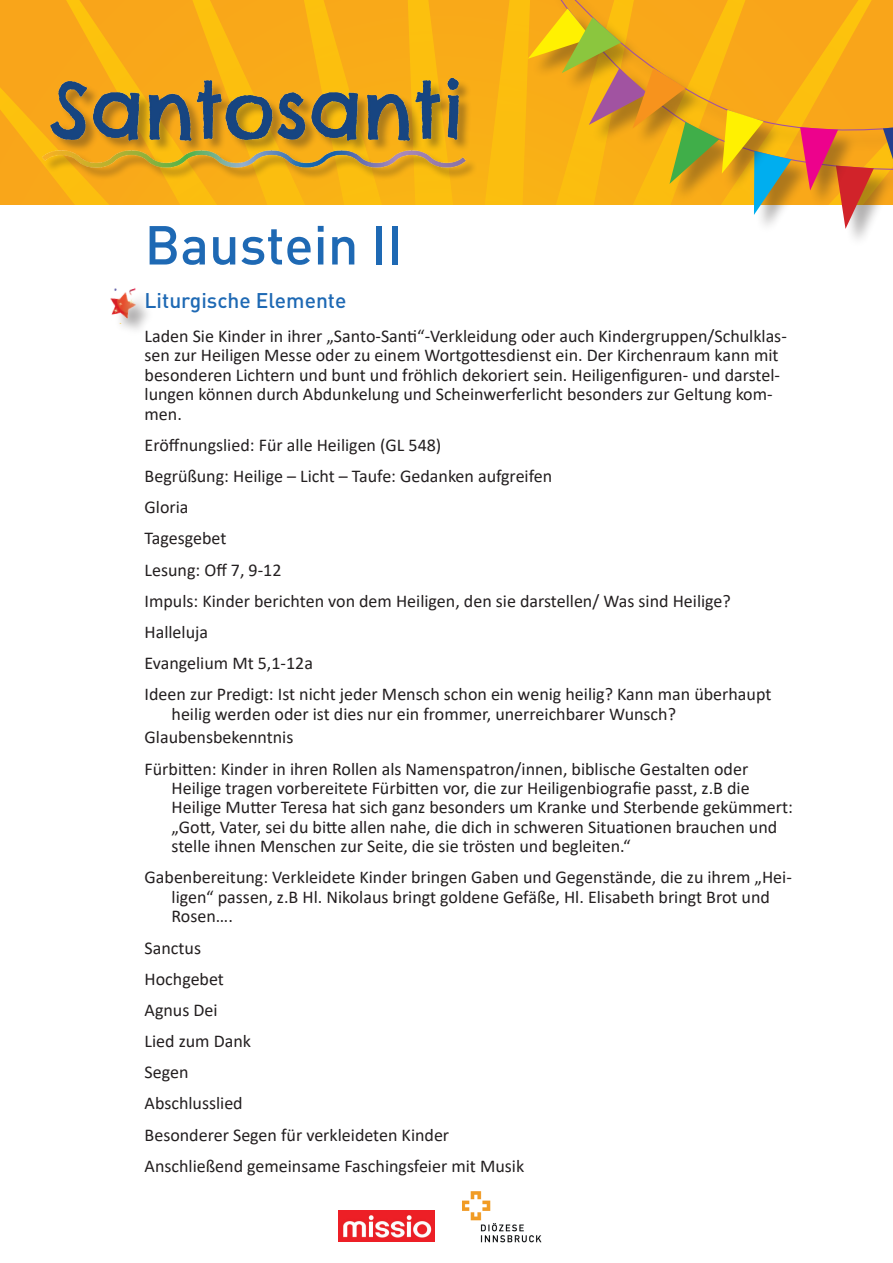
<style>
.page{position:relative;width:893px;height:1263px;background:#fff}
.page>*{position:absolute;margin:0;border:0;box-sizing:border-box;transform-origin:0 0}
.t1{font:500 54px "DIN Pro";color:#1e69b4}
.t2{font:500 21px "DIN Pro";color:#1e69b4}
.t3{font:18px/31.2px "Calibri";color:#231f20}
</style>
<div class="page">
<svg style="left:0;top:0;width:530px;height:205px;background:#f9af15"></svg>
<div style="left:44px;top:79px;width:434px;height:102px;background:#231f20;opacity:.35"></div>
<img style="left:29px;top:60px;width:462px;height:113px">
<div style="left:555px;top:0;width:338px;height:210px;background:#231f20;opacity:.35"></div>
<svg style="left:552px;top:0;width:341px;height:153px;background:#f9a918"></svg>
<svg style="left:883px;top:128px;width:10px;height:31px"></svg>
<svg style="left:800px;top:127px;width:74px;height:102px;background:#e3805c"></svg>
<svg style="left:528px;top:9px;width:263px;height:206px;background:#e4ae2a"></svg>
<img style="left:339px;top:1210px;width:95px;height:31px">
<img style="left:462px;top:1191px;width:80px;height:52px">
<div style="left:113px;top:290px;width:41px;height:52px;background:#231f20;opacity:.35"></div>
<img style="left:110px;top:288px;width:31px;height:37px">
<h1 class="t1" style="left:145px;top:203px;width:260px">Baustein II</h1>
<p class="t2" style="left:145px;top:285px;width:203px">Liturgische Elemente</p>
<p class="t3" style="left:145px;top:326px;width:644px;line-height:19.4px">Laden Sie Kinder in ihrer „Santo-Santi“-Verkleidung oder auch Kindergruppen/Schulklas&shy;sen zur Heiligen Messe oder zu einem Wortgottesdienst ein. Der Kirchenraum kann mit besonderen Lichtern und bunt und fröhlich dekoriert sein. Heiligenfiguren- und darstel&shy;lungen können durch Abdunkelung und Scheinwerferlicht besonders zur Geltung kom&shy;men.</p>
<p class="t3" style="left:145px;top:429px;width:628px">Eröffnungslied: Für alle Heiligen (GL 548)<br>Begrüßung: Heilige – Licht – Taufe: Gedanken aufgreifen<br>Gloria<br>Tagesgebet<br>Lesung: Off 7, 9-12<br>Impuls: Kinder berichten von dem Heiligen, den sie darstellen/ Was sind Heilige?<br>Halleluja<br>Evangelium Mt 5,1-12a<br>Ideen zur Predigt: Ist nicht jeder Mensch schon ein wenig heilig? Kann man überhaupt</p>
<p class="t3" style="left:145px;top:701px;width:533px;line-height:23.7px;text-indent:27px">heilig werden oder ist dies nur ein frommer, unerreichbarer Wunsch?<br>Glaubensbekenntnis</p>
<p class="t3" style="left:172px;top:758px;width:623px;line-height:19.4px;text-indent:-27px">Fürbitten: Kinder in ihren Rollen als Namenspatron/innen, biblische Gestalten oder Heilige tragen vorbereitete Fürbitten vor, die zur Heiligenbiografie passt, z.B die Heilige Mutter Teresa hat sich ganz besonders um Kranke und Sterbende gekümmert: „Gott, Vater, sei du bitte allen nahe, die dich in schweren Situationen brauchen und stelle ihnen Menschen zur Seite, die sie trösten und begleiten.“</p>
<p class="t3" style="left:172px;top:867px;width:622px;line-height:19.4px;text-indent:-27px">Gabenbereitung: Verkleidete Kinder bringen Gaben und Gegenstände, die zu ihrem „Hei&shy;ligen“ passen, z.B Hl. Nikolaus bringt goldene Gefäße, Hl. Elisabeth bringt Brot und<br>Rosen….</p>
<p class="t3" style="left:145px;top:931px;width:381px">Sanctus<br>Hochgebet<br>Agnus Dei<br>Lied zum Dank<br>Segen<br>Abschlusslied<br>Besonderer Segen für verkleideten Kinder<br>Anschließend gemeinsame Faschingsfeier mit Musik</p>
</div>
